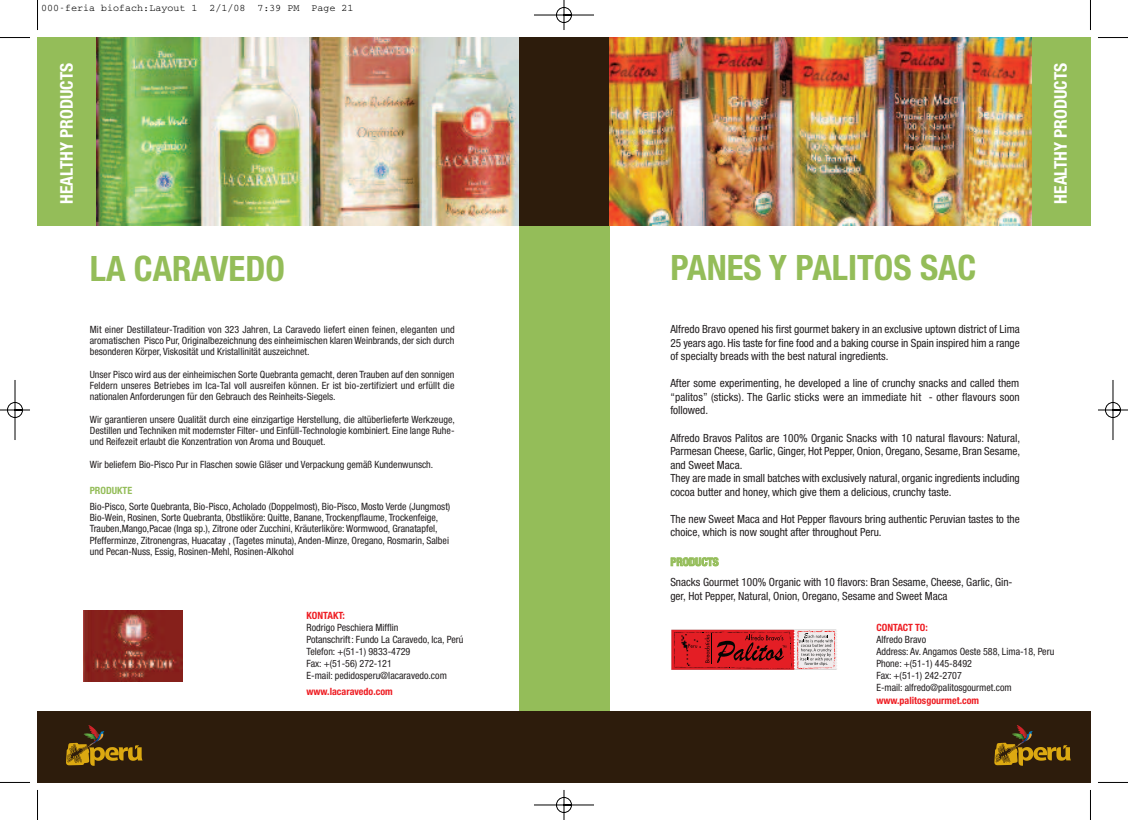
<style>
.page{position:relative;width:1128px;height:820px;background:#fff}
.page>*{position:absolute;margin:0;border:0;box-sizing:border-box;transform-origin:0 0}
.t1{font:700 condensed 35px "Helvetica Neue";color:#94bd59}
.t2{font:700 condensed 17.5px "Helvetica Neue";color:#fff}
.t3{font:condensed 11.25px/13.5px "Helvetica Neue";color:#231f20}
.t4{font:700 condensed 11.25px "Helvetica Neue";color:#94bd59}
.t5{font:condensed 10px/11.2px "Helvetica Neue";color:#231f20;text-align:justify}
.t6{font:700 condensed 10px "Helvetica Neue";color:#ee1d23}
.t7{font:10px "Courier";color:#000}
.t8{font:700 condensed 10px "Helvetica Neue";color:#94bd59}
</style>
<div class="page">
<img style="left:0;top:0;width:1127px;height:819px">
<p class="t7" style="left:41px;top:5px;width:314px">000-feria biofach:Layout 1 2/1/08 7:39 PM Page 21</p>
<h2 class="t2" style="left:56px;top:204px;width:142px;rotate:-90deg">HEALTHY PRODUCTS</h2>
<h1 class="t1" style="left:90px;top:247px;width:197px">LA CARAVEDO</h1>
<p class="t5" style="left:90px;top:324px;width:366px">Mit einer Destillateur-Tradition von 323 Jahren, La Caravedo liefert einen feinen, eleganten und aromatischen Pisco Pur, Originalbezeichnung des einheimischen klaren Weinbrands, der sich durch besonderen Körper, Viskosität und Kristallinität auszeichnet.</p>
<p class="t5" style="left:90px;top:369px;width:366px">Unser Pisco wird aus der einheimischen Sorte Quebranta gemacht, deren Trauben auf den sonnigen Feldern unseres Betriebes im Ica-Tal voll ausreifen können. Er ist bio-zertifiziert und erfüllt die nationalen Anforderungen für den Gebrauch des Reinheits-Siegels.</p>
<p class="t5" style="left:90px;top:414px;width:366px">Wir garantieren unsere Qualität durch eine einzigartige Herstellung, die altüberlieferte Werkzeuge, Destillen und Techniken mit modernster Filter- und Einfüll-Technologie kombiniert. Eine lange Ruhe&shy;und Reifezeit erlaubt die Konzentration von Aroma und Bouquet.</p>
<p class="t5" style="left:90px;top:459px;width:345px">Wir beliefern Bio-Pisco Pur in Flaschen sowie Gläser und Verpackung gemäß Kundenwunsch.</p>
<p class="t8" style="left:90px;top:483px;width:44px">PRODUKTE</p>
<p class="t5" style="left:90px;top:501px;width:362px;text-align:left">Bio-Pisco, Sorte Quebranta, Bio-Pisco, Acholado (Doppelmost), Bio-Pisco, Mosto Verde (Jungmost)<br>Bio-Wein, Rosinen, Sorte Quebranta, Obstliköre: Quitte, Banane, Trockenpflaume, Trockenfeige, Trauben,Mango,Pacae (Inga sp.), Zitrone oder Zucchini, Kräuterliköre: Wormwood, Granatapfel, Pfefferminze, Zitronengras, Huacatay , (Tagetes minuta), Anden-Minze, Oregano, Rosmarin, Salbei und Pecan-Nuss, Essig, Rosinen-Mehl, Rosinen-Alkohol</p>
<p class="t6" style="left:306px;top:609px;width:40px">KONTAKT:</p>
<p class="t5" style="left:306px;top:621px;width:158px;line-height:12px;text-align:left">Rodrigo Peschiera Mifflin<br>Potanschrift: Fundo La Caravedo, Ica, Perú<br>Telefon: +(51-1) 9833-4729<br>Fax: +(51-56) 272-121<br>E-mail: pedidosperu@lacaravedo.com</p>
<p class="t6" style="left:306px;top:684px;width:88px">www.lacaravedo.com</p>
<h1 class="t1" style="left:670px;top:246px;width:307px">PANES Y PALITOS SAC</h1>
<h2 class="t2" style="left:1049px;top:203px;width:142px;rotate:-90deg">HEALTHY PRODUCTS</h2>
<p class="t3" style="left:670px;top:323px;width:351px;text-align:justify">Alfredo Bravo opened his first gourmet bakery in an exclusive uptown district of Lima 25 years ago. His taste for fine food and a baking course in Spain inspired him a range of specialty breads with the best natural ingredients.</p>
<p class="t3" style="left:670px;top:377px;width:351px;text-align:justify">After some experimenting, he developed a line of crunchy snacks and called them “palitos” (sticks). The Garlic sticks were an immediate hit - other flavours soon followed.</p>
<p class="t3" style="left:670px;top:431px;width:351px">Alfredo Bravos Palitos are 100% Organic Snacks with 10 natural flavours: Natural, Parmesan Cheese, Garlic, Ginger, Hot Pepper, Onion, Oregano, Sesame, Bran Sesame, and Sweet Maca.<br>They are made in small batches with exclusively natural, organic ingredients including cocoa butter and honey, which give them a delicious, crunchy taste.</p>
<p class="t3" style="left:670px;top:512px;width:351px">The new Sweet Maca and Hot Pepper flavours bring authentic Peruvian tastes to the choice, which is now sought after throughout Peru.</p>
<p class="t4" style="left:670px;top:554px;width:50px">PRODUCTS</p>
<p class="t3" style="left:670px;top:576px;width:343px">Snacks Gourmet 100% Organic with 10 flavors: Bran Sesame, Cheese, Garlic, Gin&shy;ger, Hot Pepper, Natural, Onion, Oregano, Sesame and Sweet Maca</p>
<p class="t6" style="left:876px;top:621px;width:53px">CONTACT TO:</p>
<p class="t5" style="left:876px;top:633px;width:179px;line-height:12px;text-align:left">Alfredo Bravo<br>Address: Av. Angamos Oeste 588, Lima-18, Peru<br>Phone: +(51-1) 445-8492<br>Fax: +(51-1) 242-2707<br>E-mail: alfredo@palitosgourmet.com</p>
<p class="t6" style="left:876px;top:694px;width:104px">www.palitosgourmet.com</p>
</div>
